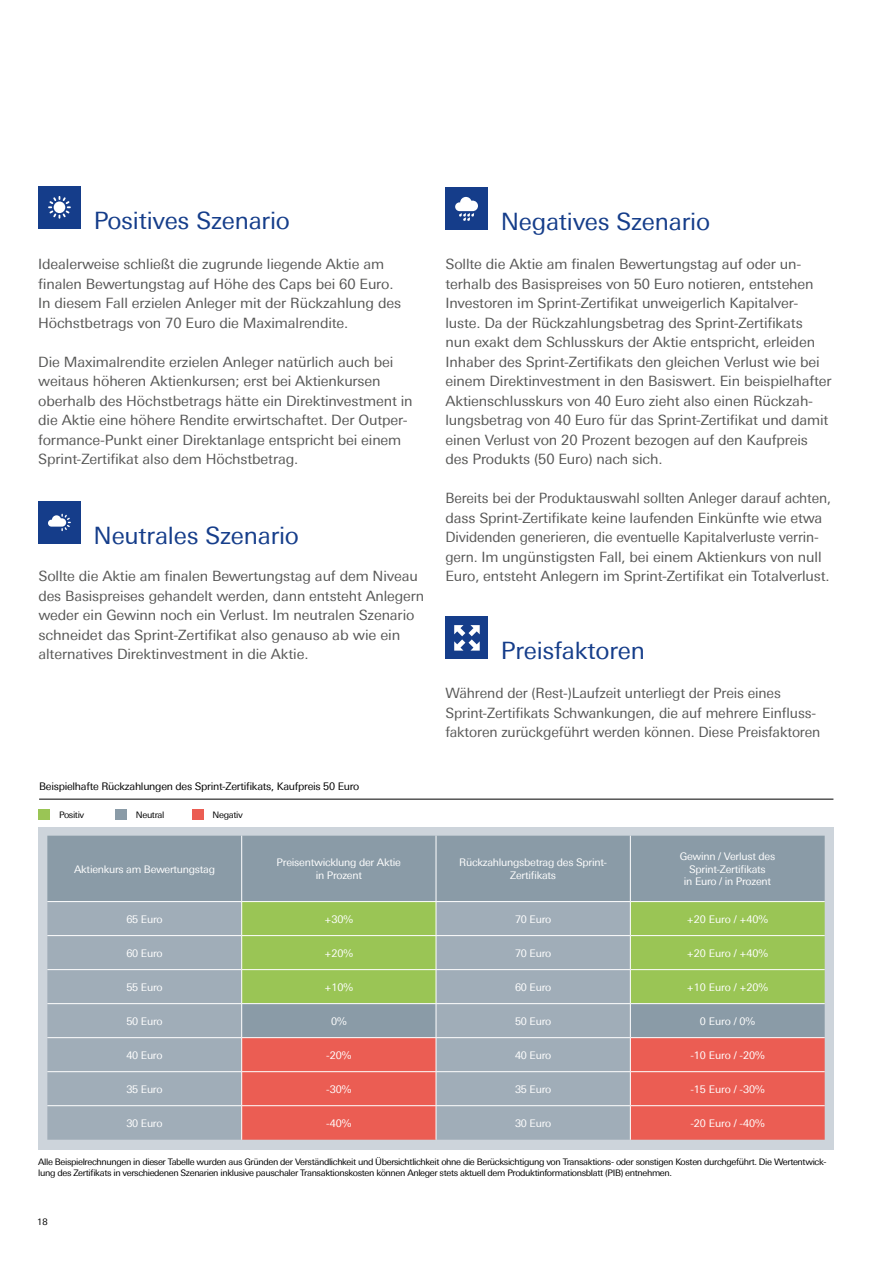
<style>
.page{position:relative;width:893px;height:1263px;background:#fff}
.page>*{position:absolute;margin:0;border:0;box-sizing:border-box;transform-origin:0 0}
.t1{font:24px "Univers Deutsche Bank";letter-spacing:-.01em;color:#153d8a}
.t2{font:14.25px/19.5px "Univers Deutsche Bank";letter-spacing:-.01em;color:#575756}
.t3{font:14.25px/19.5px "Univers Deutsche Bank";letter-spacing:-.01em;color:#575756;scale:.96 1}
.t4{font:10.5px/12.6px "Univers Deutsche Bank";letter-spacing:-.025em;color:#fff;text-align:center}
.t5{font:10.5px "Univers Deutsche Bank";letter-spacing:-.025em;color:#000}
.t6{font:9px/10.5px "Univers Deutsche Bank";letter-spacing:-.04em;color:#000}
</style>
<div class="page">
<div style="left:39px;top:186px;width:42px;height:43px;background:#153d8a"></div>
<svg style="left:48px;top:196px;width:23px;height:23px"></svg>
<div style="left:38px;top:501px;width:43px;height:43px;background:#153d8a"></div>
<svg style="left:48px;top:514px;width:23px;height:17px"></svg>
<div style="left:445px;top:188px;width:43px;height:42px;background:#153d8a"></div>
<svg style="left:455px;top:197px;width:23px;height:24px"></svg>
<div style="left:38px;top:828px;width:795px;height:322px;background:#cdd4db"></div>
<div style="left:47px;top:836px;width:778px;height:65px;background:#8a9ba7"></div>
<div style="left:47px;top:902px;width:194px;height:238px;background:#a0adb8"></div>
<svg style="left:242px;top:902px;width:583px;height:101px;background:#9cbd77"></svg>
<svg style="left:242px;top:1004px;width:583px;height:33px;background:#91a1ad"></svg>
<svg style="left:242px;top:1038px;width:583px;height:102px;background:#d17976"></svg>
<hr style="left:241px;top:836px;width:1px;height:65px;background:#fff">
<hr style="left:436px;top:836px;width:1px;height:65px;background:#fff">
<hr style="left:630px;top:836px;width:1px;height:65px;background:#fff">
<hr style="left:47px;top:901px;width:195px;height:1px;background:#fff">
<hr style="left:241px;top:902px;width:1px;height:33px;background:#fff">
<hr style="left:436px;top:901px;width:194px;height:1px;background:#fff">
<hr style="left:630px;top:902px;width:1px;height:33px;background:#fff">
<hr style="left:47px;top:935px;width:195px;height:1px;background:#fff">
<hr style="left:242px;top:935px;width:194px;height:1px;background:#fff">
<hr style="left:241px;top:936px;width:1px;height:33px;background:#fff">
<hr style="left:436px;top:935px;width:194px;height:1px;background:#fff">
<hr style="left:630px;top:935px;width:195px;height:1px;background:#fff">
<hr style="left:630px;top:936px;width:1px;height:33px;background:#fff">
<hr style="left:47px;top:969px;width:195px;height:1px;background:#fff">
<hr style="left:242px;top:969px;width:194px;height:1px;background:#fff">
<hr style="left:241px;top:970px;width:1px;height:33px;background:#fff">
<hr style="left:436px;top:969px;width:194px;height:1px;background:#fff">
<hr style="left:630px;top:969px;width:195px;height:1px;background:#fff">
<hr style="left:630px;top:970px;width:1px;height:33px;background:#fff">
<hr style="left:47px;top:1003px;width:195px;height:1px;background:#fff">
<hr style="left:242px;top:1003px;width:194px;height:1px;background:#fff">
<hr style="left:241px;top:1004px;width:1px;height:33px;background:#fff">
<hr style="left:436px;top:1003px;width:194px;height:1px;background:#fff">
<hr style="left:630px;top:1003px;width:195px;height:1px;background:#fff">
<hr style="left:630px;top:1004px;width:1px;height:33px;background:#fff">
<hr style="left:47px;top:1037px;width:195px;height:1px;background:#fff">
<hr style="left:242px;top:1037px;width:194px;height:1px;background:#fff">
<hr style="left:241px;top:1038px;width:1px;height:33px;background:#fff">
<hr style="left:436px;top:1037px;width:194px;height:1px;background:#fff">
<hr style="left:630px;top:1037px;width:195px;height:1px;background:#fff">
<hr style="left:630px;top:1038px;width:1px;height:33px;background:#fff">
<hr style="left:47px;top:1071px;width:195px;height:1px;background:#fff">
<hr style="left:242px;top:1071px;width:194px;height:1px;background:#fff">
<hr style="left:241px;top:1072px;width:1px;height:33px;background:#fff">
<hr style="left:436px;top:1071px;width:194px;height:1px;background:#fff">
<hr style="left:630px;top:1071px;width:195px;height:1px;background:#fff">
<hr style="left:630px;top:1072px;width:1px;height:33px;background:#fff">
<hr style="left:47px;top:1105px;width:195px;height:1px;background:#fff">
<hr style="left:242px;top:1105px;width:194px;height:1px;background:#fff">
<hr style="left:241px;top:1106px;width:1px;height:34px;background:#fff">
<hr style="left:436px;top:1105px;width:194px;height:1px;background:#fff">
<hr style="left:630px;top:1105px;width:195px;height:1px;background:#fff">
<hr style="left:630px;top:1106px;width:1px;height:34px;background:#fff">
<hr style="left:242px;top:901px;width:194px;height:1px;background:#fff">
<hr style="left:630px;top:901px;width:195px;height:1px;background:#fff">
<hr style="left:436px;top:902px;width:1px;height:33px;background:#fff">
<hr style="left:436px;top:936px;width:1px;height:33px;background:#fff">
<hr style="left:436px;top:970px;width:1px;height:33px;background:#fff">
<hr style="left:436px;top:1004px;width:1px;height:33px;background:#fff">
<hr style="left:436px;top:1038px;width:1px;height:33px;background:#fff">
<hr style="left:436px;top:1072px;width:1px;height:33px;background:#fff">
<hr style="left:436px;top:1106px;width:1px;height:34px;background:#fff">
<div style="left:38px;top:809px;width:12px;height:11px;background:#9ac555"></div>
<div style="left:192px;top:809px;width:11px;height:11px;background:#eb5d53"></div>
<div style="left:115px;top:809px;width:12px;height:11px;background:#8a9ba7"></div>
<div style="left:445px;top:617px;width:43px;height:42px;background:#153d8a"></div>
<svg style="left:454px;top:625px;width:26px;height:26px"></svg>
<hr style="left:39px;top:799px;width:794px;height:1px;background:#000">
<h1 class="t1" style="left:94px;top:206px;width:198px">Positives Szenario</h1>
<p class="t2" style="left:38px;top:254px;width:364px">Idealerweise schließt die zugrunde liegende Aktie am finalen Bewertungstag auf Höhe des Caps bei 60 Euro.<br>In diesem Fall erzielen Anleger mit der Rückzahlung des Höchstbetrags von 70 Euro die Maximalrendite.</p>
<p class="t2" style="left:38px;top:352px;width:376px">Die Maximalrendite erzielen Anleger natürlich auch bei weitaus höheren Aktienkursen; erst bei Aktienkursen oberhalb des Höchstbetrags hätte ein Direktinvestment in die Aktie eine höhere Rendite erwirtschaftet. Der Outper&shy;formance-Punkt einer Direktanlage entspricht bei einem Sprint-Zertifikat also dem Höchstbetrag.</p>
<h1 class="t1" style="left:94px;top:521px;width:207px">Neutrales Szenario</h1>
<p class="t2" style="left:38px;top:566px;width:387px">Sollte die Aktie am finalen Bewertungstag auf dem Niveau des Basispreises gehandelt werden, dann entsteht Anlegern weder ein Gewinn noch ein Verlust. Im neutralen Szenario schneidet das Sprint-Zertifikat also genauso ab wie ein alternatives Direktinvestment in die Aktie.</p>
<p class="t5" style="left:39px;top:781px;width:322px">Beispielhafte Rückzahlungen des Sprint-Zertifikats, Kaufpreis 50 Euro</p>
<p class="t6" style="left:59px;top:809px;width:27px">Positiv</p>
<p class="t6" style="left:136px;top:809px;width:30px">Neutral</p>
<p class="t6" style="left:213px;top:809px;width:32px">Negativ</p>
<h1 class="t1" style="left:501px;top:208px;width:211px">Negatives Szenario</h1>
<p class="t2" style="left:445px;top:254px;width:388px">Sollte die Aktie am finalen Bewertungstag auf oder un&shy;terhalb des Basispreises von 50 Euro notieren, entstehen Investoren im Sprint-Zertifikat unweigerlich Kapitalver&shy;luste. Da der Rückzahlungsbetrag des Sprint-Zertifikats<br>nun exakt dem Schlusskurs der Aktie entspricht, erleiden Inhaber des Sprint-Zertifikats den gleichen Verlust wie bei einem Direktinvestment in den Basiswert. Ein beispielhafter Aktienschlusskurs von 40 Euro zieht also einen Rückzah&shy;lungsbetrag von 40 Euro für das Sprint-Zertifikat und damit einen Verlust von 20 Prozent bezogen auf den Kaufpreis des Produkts (50 Euro) nach sich.</p>
<p class="t3" style="left:445px;top:488px;width:403px">Bereits bei der Produktauswahl sollten Anleger darauf achten, dass Sprint-Zertifikate keine laufenden Einkünfte wie etwa Dividenden generieren, die eventuelle Kapitalverluste verrin&shy;gern. Im ungünstigsten Fall, bei einem Aktienkurs von null Euro, entsteht Anlegern im Sprint-Zertifikat ein Totalverlust.</p>
<h1 class="t1" style="left:501px;top:637px;width:146px">Preisfaktoren</h1>
<p class="t2" style="left:445px;top:683px;width:377px">Während der (Rest-)Laufzeit unterliegt der Preis eines<br>Sprint-Zertifikats Schwankungen, die auf mehrere Einfluss&shy;faktoren zurückgeführt werden können. Diese Preisfaktoren</p>
<p class="t4" style="left:74px;top:862px;width:143px">Aktienkurs am Bewertungstag</p>
<p class="t4" style="left:277px;top:856px;width:126px">Preisentwicklung der Aktie in Prozent</p>
<p class="t4" style="left:459px;top:856px;width:149px">Rückzahlungsbetrag des Sprint-<br>Zertifikats</p>
<p class="t4" style="left:680px;top:850px;width:97px">Gewinn / Verlust des<br>Sprint-Zertifikats<br>in Euro / in Prozent</p>
<p class="t4" style="left:126px;top:912px;width:38px">65 Euro</p>
<p class="t4" style="left:325px;top:912px;width:30px">+30%</p>
<p class="t4" style="left:515px;top:912px;width:38px">70 Euro</p>
<p class="t4" style="left:687px;top:912px;width:83px">+20 Euro / +40%</p>
<p class="t4" style="left:126px;top:946px;width:38px">60 Euro</p>
<p class="t4" style="left:325px;top:946px;width:30px">+20%</p>
<p class="t4" style="left:515px;top:946px;width:38px">70 Euro</p>
<p class="t4" style="left:687px;top:946px;width:83px">+20 Euro / +40%</p>
<p class="t4" style="left:126px;top:980px;width:38px">55 Euro</p>
<p class="t4" style="left:325px;top:980px;width:30px">+10%</p>
<p class="t4" style="left:515px;top:980px;width:38px">60 Euro</p>
<p class="t4" style="left:687px;top:980px;width:83px">+10 Euro / +20%</p>
<p class="t4" style="left:126px;top:1014px;width:38px">50 Euro</p>
<p class="t4" style="left:331px;top:1014px;width:17px">0%</p>
<p class="t4" style="left:515px;top:1014px;width:38px">50 Euro</p>
<p class="t4" style="left:700px;top:1014px;width:57px">0 Euro / 0%</p>
<p class="t4" style="left:126px;top:1048px;width:38px">40 Euro</p>
<p class="t4" style="left:326px;top:1048px;width:27px">-20%</p>
<p class="t4" style="left:515px;top:1048px;width:38px">40 Euro</p>
<p class="t4" style="left:690px;top:1048px;width:76px">-10 Euro / -20%</p>
<p class="t4" style="left:126px;top:1083px;width:38px">35 Euro</p>
<p class="t4" style="left:326px;top:1083px;width:27px">-30%</p>
<p class="t4" style="left:515px;top:1083px;width:38px">35 Euro</p>
<p class="t4" style="left:690px;top:1083px;width:76px">-15 Euro / -30%</p>
<p class="t4" style="left:126px;top:1117px;width:38px">30 Euro</p>
<p class="t4" style="left:326px;top:1117px;width:27px">-40%</p>
<p class="t4" style="left:515px;top:1117px;width:38px">30 Euro</p>
<p class="t4" style="left:690px;top:1117px;width:76px">-20 Euro / -40%</p>
<p class="t6" style="left:38px;top:1157px;width:790px">Alle Beispielrechnungen in dieser Tabelle wurden aus Gründen der Verständlichkeit und Übersichtlichkeit ohne die Berücksichtigung von Transaktions- oder sonstigen Kosten durchgeführt. Die Wertentwick&shy;lung des Zertifikats in verschiedenen Szenarien inklusive pauschaler Transaktionskosten können Anleger stets aktuell dem Produktinformationsblatt (PIB) entnehmen.</p>
<p class="t6" style="left:37px;top:1216px;width:12px">18</p>
</div>
